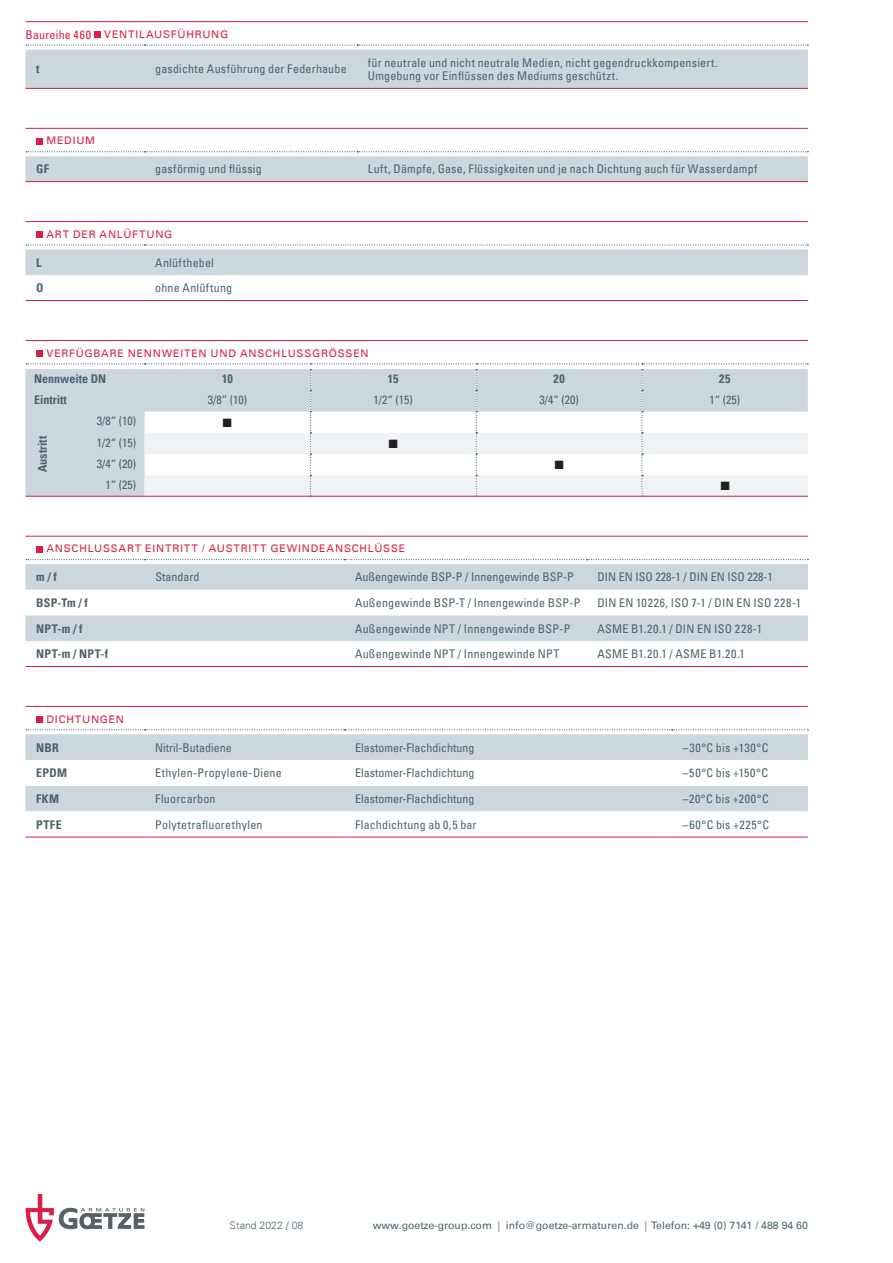
<style>
.page{position:relative;width:893px;height:1263px;background:#fff}
.page>*{position:absolute;margin:0;border:0;box-sizing:border-box;transform-origin:0 0}
.t1{font:18px "Arial";color:#231f20}
.t2{font:condensed 12px/13.5px "Univers";letter-spacing:.015em;color:#4d636e}
.t3{font:700 condensed 12px "Univers";color:#4d636e}
.t4{font:10.5px "Univers";letter-spacing:.075em;color:#d91e47}
.t5{font:10.5px "Univers";color:#4d636e}
.t6{font:300 10.5px "Univers";color:#4d636e}
.s1{font-stretch:condensed;font-size:12px}
.s2{font-weight:300}
</style>
<div class="page">
<svg style="left:26px;top:1194px;width:118px;height:47px"></svg>
<hr style="left:26px;top:340px;width:782px;height:1px;background:#d91e47">
<div style="left:36px;top:350px;width:7px;height:7px;background:#d91e47"></div>
<svg style="left:26px;top:363px;width:782px;height:133px"></svg>
<hr style="left:26px;top:496px;width:782px;height:1px;background:#d91e47">
<hr style="left:26px;top:706px;width:782px;height:1px;background:#d91e47">
<div style="left:36px;top:716px;width:7px;height:6px;background:#d91e47"></div>
<div style="left:26px;top:734px;width:782px;height:26px;background:#ccd6dd"></div>
<svg style="left:26px;top:786px;width:782px;height:51px"></svg>
<svg style="left:26px;top:729px;width:782px;height:1px"></svg>
<hr style="left:26px;top:837px;width:119px;height:1px;background:#d91e47">
<hr style="left:145px;top:837px;width:199px;height:1px;background:#d91e47">
<hr style="left:344px;top:837px;width:328px;height:1px;background:#d91e47">
<hr style="left:672px;top:837px;width:136px;height:1px;background:#d91e47">
<hr style="left:26px;top:536px;width:782px;height:1px;background:#d91e47">
<div style="left:36px;top:546px;width:7px;height:6px;background:#d91e47"></div>
<div style="left:26px;top:615px;width:782px;height:26px;background:#ccd6dd"></div>
<svg style="left:26px;top:559px;width:782px;height:31px;background:#d2dbe0"></svg>
<hr style="left:26px;top:666px;width:782px;height:1px;background:#d91e47">
<hr style="left:26px;top:221px;width:782px;height:1px;background:#d91e47">
<div style="left:36px;top:231px;width:7px;height:7px;background:#d91e47"></div>
<svg style="left:26px;top:244px;width:782px;height:31px;background:#d2dbe1"></svg>
<hr style="left:26px;top:300px;width:782px;height:1px;background:#d91e47">
<hr style="left:26px;top:128px;width:782px;height:1px;background:#d91e47">
<div style="left:36px;top:138px;width:7px;height:6px;background:#d91e47"></div>
<svg style="left:26px;top:151px;width:782px;height:30px;background:#d2dbe0"></svg>
<hr style="left:26px;top:181px;width:782px;height:1px;background:#d91e47">
<hr style="left:26px;top:21px;width:782px;height:1px;background:#d91e47">
<div style="left:94px;top:31px;width:6px;height:7px;background:#d91e47"></div>
<svg style="left:26px;top:45px;width:782px;height:43px;background:#d0d8df"></svg>
<hr style="left:26px;top:88px;width:782px;height:1px;background:#d91e47">
<p class="t4" style="left:26px;top:28px;width:204px"><span class="s1">Baureihe 460</span> VENTILAUSFÜHRUNG</p>
<p class="t3" style="left:36px;top:62px;width:5px">t</p>
<p class="t2" style="left:155px;top:62px;width:193px">gasdichte Ausführung der Federhaube</p>
<p class="t2" style="left:368px;top:56px;width:352px">für neutrale und nicht neutrale Medien, nicht gegendruckkompensiert.<br>Umgebung vor Einflüssen des Mediums geschützt.</p>
<p class="t4" style="left:46px;top:135px;width:50px">MEDIUM</p>
<p class="t3" style="left:36px;top:162px;width:14px">GF</p>
<p class="t2" style="left:155px;top:162px;width:108px">gasförmig und flüssig</p>
<p class="t2" style="left:368px;top:162px;width:391px">Luft, Dämpfe, Gase, Flüssigkeiten und je nach Dichtung auch für Wasserdampf</p>
<p class="t4" style="left:46px;top:228px;width:127px">ART DER ANLÜFTUNG</p>
<p class="t3" style="left:36px;top:255px;width:7px">L</p>
<p class="t2" style="left:155px;top:255px;width:60px">Anlüfthebel</p>
<p class="t3" style="left:36px;top:281px;width:9px">O</p>
<p class="t2" style="left:155px;top:281px;width:79px">ohne Anlüftung</p>
<p class="t4" style="left:46px;top:347px;width:323px">VERFÜGBARE NENNWEITEN UND ANSCHLUSSGRÖSSEN</p>
<p class="t3" style="left:34px;top:371px;width:74px">Nennweite DN</p>
<p class="t3" style="left:222px;top:371px;width:12px">10</p>
<p class="t3" style="left:388px;top:371px;width:12px">15</p>
<p class="t3" style="left:553px;top:371px;width:13px">20</p>
<p class="t3" style="left:719px;top:371px;width:13px">25</p>
<p class="t3" style="left:34px;top:392px;width:34px">Eintritt</p>
<p class="t2" style="left:208px;top:393px;width:41px">3/8“ (10)</p>
<p class="t2" style="left:374px;top:393px;width:41px">1/2“ (15)</p>
<p class="t2" style="left:539px;top:393px;width:41px">3/4“ (20)</p>
<p class="t2" style="left:710px;top:393px;width:32px">1“ (25)</p>
<p class="t2" style="left:97px;top:414px;width:41px">3/8“ (10)</p>
<h1 class="t1" style="left:222px;top:408px;width:12px">■</h1>
<p class="t2" style="left:97px;top:435px;width:41px">1/2“ (15)</p>
<h1 class="t1" style="left:388px;top:429px;width:12px">■</h1>
<p class="t2" style="left:97px;top:457px;width:41px">3/4“ (20)</p>
<h1 class="t1" style="left:554px;top:450px;width:12px">■</h1>
<p class="t2" style="left:105px;top:478px;width:32px">1“ (25)</p>
<h1 class="t1" style="left:720px;top:472px;width:12px">■</h1>
<p class="t3" style="left:35px;top:472px;width:37px;rotate:-90deg">Austritt</p>
<p class="t4" style="left:46px;top:542px;width:360px">ANSCHLUSSART EINTRITT / AUSTRITT GEWINDEANSCHLÜSSE</p>
<p class="t3" style="left:36px;top:570px;width:22px">m / f</p>
<p class="t2" style="left:155px;top:570px;width:46px">Standard</p>
<p class="t2" style="left:355px;top:570px;width:220px">Außengewinde BSP-P / Innengewinde BSP-P</p>
<p class="t2" style="left:597px;top:570px;width:177px">DIN EN ISO 228-1 / DIN EN ISO 228-1</p>
<p class="t3" style="left:36px;top:595px;width:53px">BSP-Tm / f</p>
<p class="t2" style="left:355px;top:596px;width:227px">Außengewinde BSP-T / Innengewinde BSP-P</p>
<p class="t2" style="left:597px;top:596px;width:205px">DIN EN 10226, ISO 7-1 / DIN EN ISO 228-1</p>
<p class="t3" style="left:36px;top:621px;width:48px">NPT-m / f</p>
<p class="t2" style="left:355px;top:621px;width:217px">Außengewinde NPT / Innengewinde BSP-P</p>
<p class="t2" style="left:597px;top:621px;width:166px">ASME B1.20.1 / DIN EN ISO 228-1</p>
<p class="t3" style="left:36px;top:647px;width:74px">NPT-m / NPT-f</p>
<p class="t2" style="left:355px;top:647px;width:206px">Außengewinde NPT / Innengewinde NPT</p>
<p class="t2" style="left:597px;top:647px;width:149px">ASME B1.20.1 / ASME B1.20.1</p>
<p class="t4" style="left:46px;top:713px;width:79px">DICHTUNGEN</p>
<p class="t3" style="left:36px;top:740px;width:24px">NBR</p>
<p class="t2" style="left:155px;top:740px;width:78px">Nitril-Butadiene</p>
<p class="t2" style="left:355px;top:740px;width:121px">Elastomer-Flachdichtung</p>
<p class="t2" style="left:682px;top:740px;width:87px">–30°C bis +130°C</p>
<p class="t3" style="left:36px;top:765px;width:32px">EPDM</p>
<p class="t2" style="left:155px;top:766px;width:128px">Ethylen-Propylene-Diene</p>
<p class="t2" style="left:355px;top:766px;width:121px">Elastomer-Flachdichtung</p>
<p class="t2" style="left:682px;top:766px;width:87px">–50°C bis +150°C</p>
<p class="t3" style="left:36px;top:791px;width:25px">FKM</p>
<p class="t2" style="left:155px;top:792px;width:62px">Fluorcarbon</p>
<p class="t2" style="left:355px;top:792px;width:121px">Elastomer-Flachdichtung</p>
<p class="t2" style="left:682px;top:792px;width:88px">–20°C bis +200°C</p>
<p class="t3" style="left:36px;top:817px;width:27px">PTFE</p>
<p class="t2" style="left:155px;top:817px;width:109px">Polytetrafluorethylen</p>
<p class="t2" style="left:355px;top:817px;width:123px">Flachdichtung ab 0,5 bar</p>
<p class="t2" style="left:682px;top:817px;width:88px">–60°C bis +225°C</p>
<p class="t6" style="left:230px;top:1219px;width:75px">Stand 2022 / 08</p>
<p class="t5" style="left:373px;top:1219px;width:437px">www.goetze-group.com <span class="s2">|</span> info@goetze-armaturen.de <span class="s2">|</span> Telefon: +49 (0) 7141 / 488 94 60</p>
</div>
